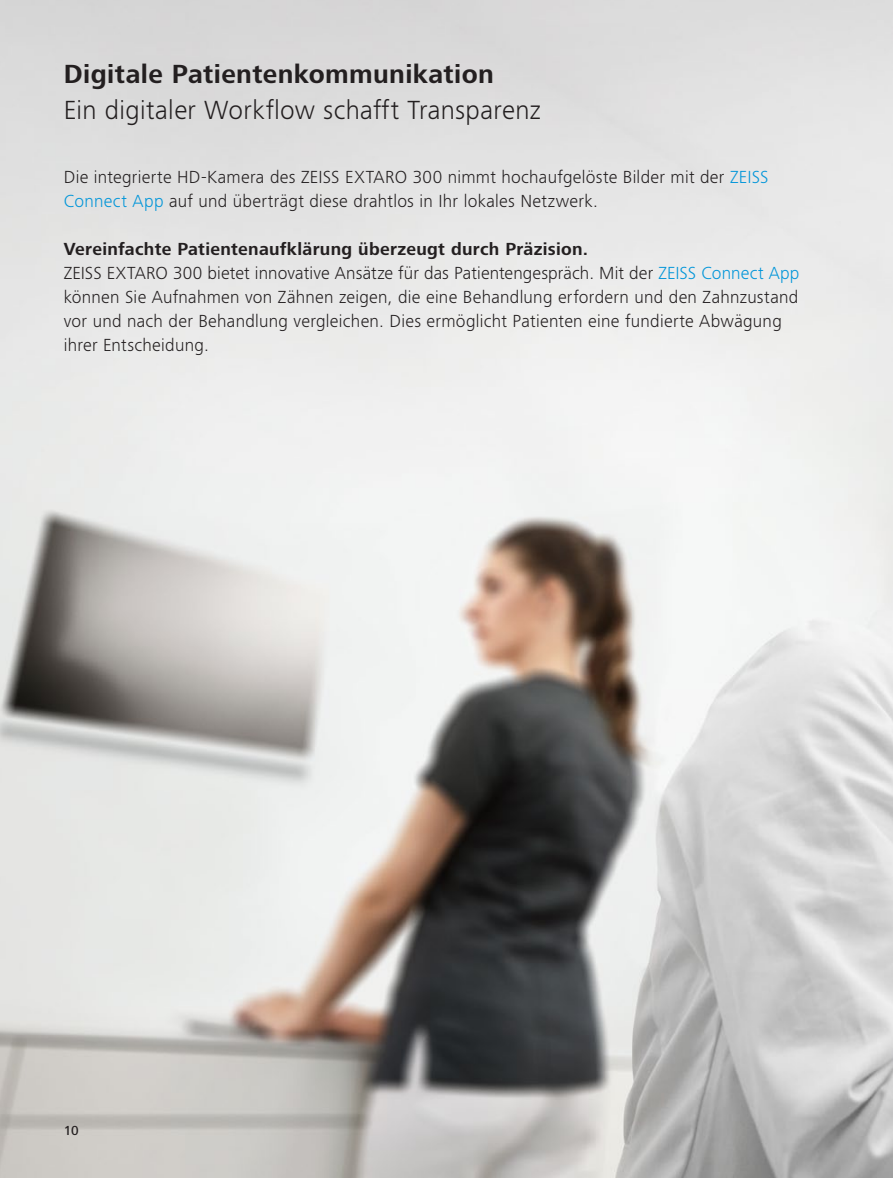
<style>
.page{position:relative;width:893px;height:1178px;background:#fff}
.page>*{position:absolute;margin:0;border:0;box-sizing:border-box;transform-origin:0 0}
.t1{font:300 27px "ZEISS Frutiger Next W1 G";letter-spacing:.01em;color:#231f20}
.t2{font:700 27px "ZEISS Frutiger Next W1 G";letter-spacing:.015em;color:#231f20}
.t3{font:300 18px/24px "ZEISS Frutiger Next W1 G";letter-spacing:.015em;color:#231f20}
.t4{font:500 13.5px "ZEISS Frutiger Next W1 G";color:#231f20}
.s1{color:#0095d9}
.s2{font-weight:700}
</style>
<div class="page">
<img style="left:0;top:0;width:893px;height:1178px">
<h1 class="t2" style="left:64px;top:55px;width:432px">Digitale Patientenkommunikation</h1>
<h1 class="t1" style="left:64px;top:92px;width:478px">Ein digitaler Workflow schafft Transparenz</h1>
<p class="t3" style="left:64px;top:164px;width:706px">Die integrierte HD-Kamera des ZEISS EXTARO 300 nimmt hochaufgelöste Bilder mit der <span class="s1">ZEISS<br>Connect App</span> auf und überträgt diese drahtlos in Ihr lokales Netzwerk.</p>
<p class="t3" style="left:64px;top:236px;width:737px"><span class="s2">Vereinfachte Patientenaufklärung überzeugt durch Präzision.<br></span>ZEISS EXTARO 300 bietet innovative Ansätze für das Patientengespräch. Mit der <span class="s1">ZEISS Connect App </span>können Sie Aufnahmen von Zähnen zeigen, die eine Behandlung erfordern und den Zahnzustand vor und nach der Behandlung vergleichen. Dies ermöglicht Patienten eine fundierte Abwägung ihrer Entscheidung.</p>
<p class="t4" style="left:64px;top:1121px;width:16px">10</p>
</div>
